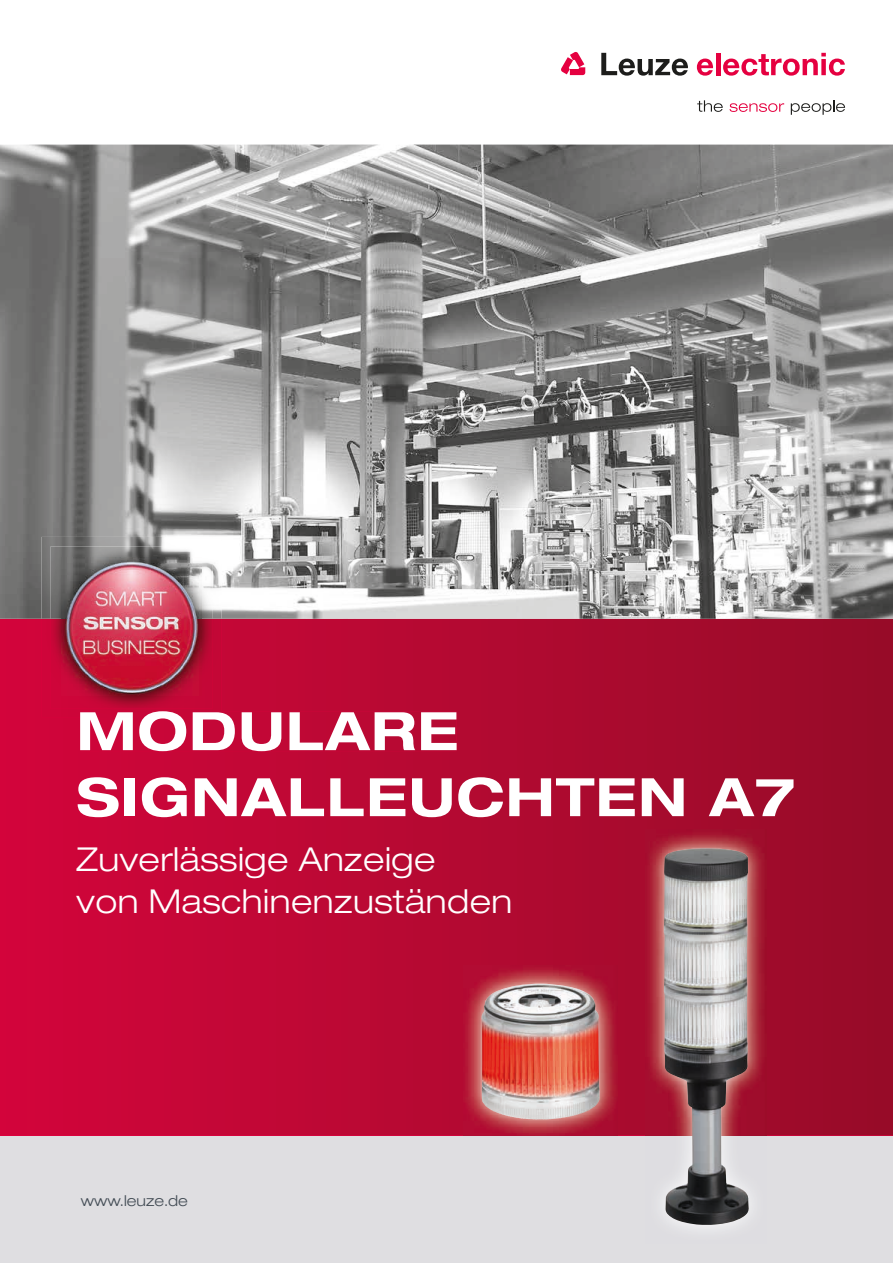
<style>
.page{position:relative;width:893px;height:1263px;background:#fff}
.page>*{position:absolute;margin:0;border:0;box-sizing:border-box;transform-origin:0 0}
.t1{font:700 expanded 52.95px/66px "Helvetica Neue LT Pro";letter-spacing:.025em;color:#fff}
.t2{font:300 expanded 33px/42px "Helvetica Neue LT Pro";letter-spacing:.015em;color:#fff}
.t3{font:300 expanded 15px "Helvetica Neue LT Pro";color:#444d56}
</style>
<div class="page">
<div style="left:0;top:1135px;width:893px;height:128px;background:#dfdee1"></div>
<svg style="left:0;top:619px;width:893px;height:516px;background:#b50831"></svg>
<svg style="left:80px;top:711px;width:377px;height:40px;background:#c00936"></svg>
<img style="left:0;top:145px;width:893px;height:474px">
<svg style="left:561px;top:52px;width:24px;height:23px"></svg>
<svg style="left:697px;top:59px;width:16px;height:17px"></svg>
<hr style="left:716px;top:53px;width:4px;height:22px;background:#e50040">
<svg style="left:723px;top:53px;width:122px;height:23px"></svg>
<svg style="left:730px;top:103px;width:54px;height:9px"></svg>
<svg style="left:601px;top:53px;width:87px;height:23px"></svg>
<svg style="left:697px;top:100px;width:26px;height:12px"></svg>
<svg style="left:791px;top:100px;width:54px;height:15px"></svg>
<img style="left:463px;top:965px;width:155px;height:171px">
<img style="left:481px;top:987px;width:86px;height:133px">
<img style="left:645px;top:830px;width:122px;height:399px">
<img style="left:664px;top:848px;width:85px;height:377px">
<img style="left:41px;top:537px;width:180px;height:180px">
<img style="left:80px;top:711px;width:141px;height:6px">
<img style="left:50px;top:547px;width:163px;height:162px">
<img style="left:61px;top:557px;width:140px;height:139px">
<h1 class="t1" style="left:77px;top:696px;width:720px">MODULARE<br>SIGNALLEUCHTEN A7</h1>
<p class="t2" style="left:77px;top:837px;width:437px">Zuverlässige Anzeige<br>von Maschinenzuständen</p>
<p class="t3" style="left:81px;top:1191px;width:109px">www.leuze.de</p>
</div>
